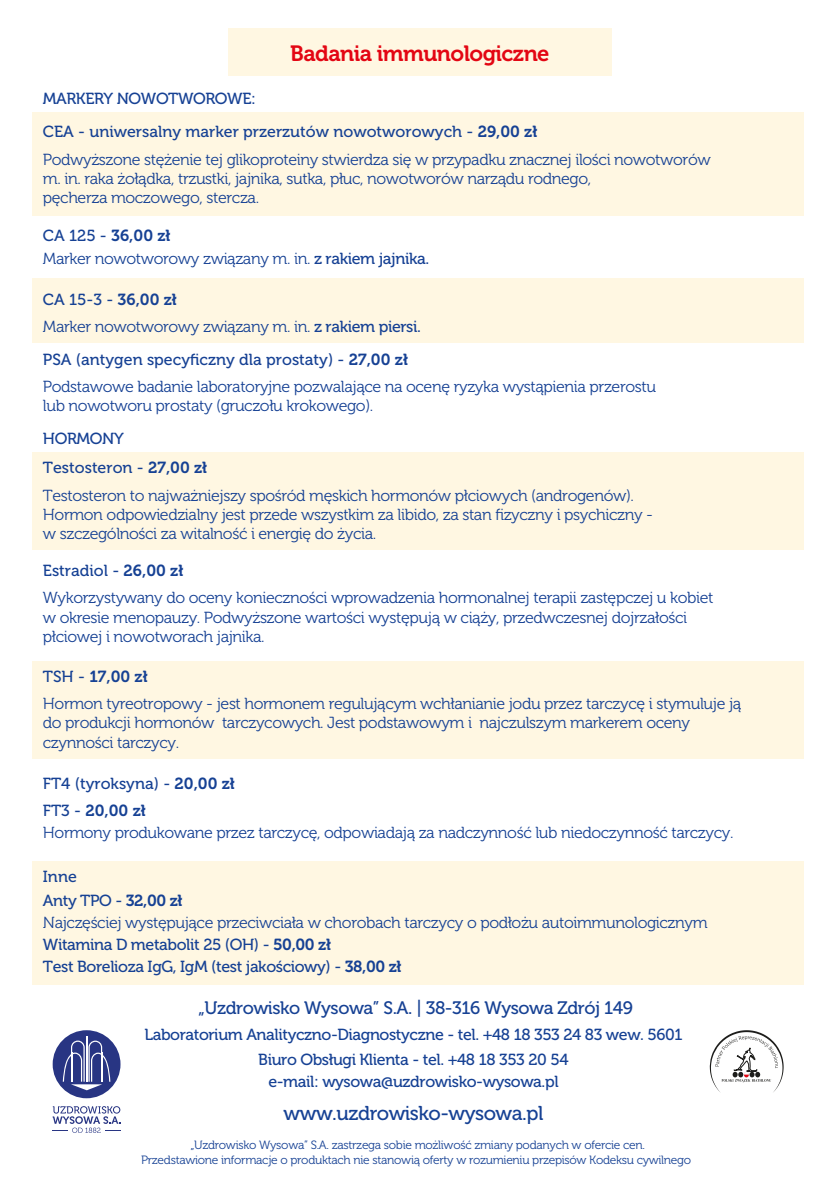
<style>
.page{position:relative;width:840px;height:1191px;background:#fff}
.page>*{position:absolute;margin:0;border:0;box-sizing:border-box;transform-origin:0 0}
.t1{font:22px "Museo 700";letter-spacing:-.025em;color:#e30613}
.t2{font:20px "Museo 500";letter-spacing:-.025em;color:#164194}
.t3{font:18px "Museo 500";letter-spacing:-.025em;color:#164194}
.t4{font:16px/19.2px "Museo 300";letter-spacing:-.025em;color:#164194}
.t5{font:16px/24.8px "Museo 500";letter-spacing:-.025em;color:#164194;text-align:center}
.t6{font:16px "Museo 500";color:#164194}
.t7{font:16px "Museo 700";color:#164194}
.t8{font:12px/14.4px "Museo 300";letter-spacing:-.025em;color:#164194;text-align:center}
.s1{font-family:"Museo 700"}
.s2{font-family:"Museo 500"}
</style>
<div class="page">
<div style="left:32px;top:113px;width:771px;height:103px;background:#fff7e2"></div>
<div style="left:228px;top:29px;width:383px;height:47px;background:#fff7e2"></div>
<div style="left:32px;top:278px;width:771px;height:65px;background:#fff7e2"></div>
<div style="left:32px;top:661px;width:771px;height:98px;background:#fff7e2"></div>
<div style="left:32px;top:452px;width:771px;height:97px;background:#fff7e2"></div>
<div style="left:32px;top:861px;width:771px;height:124px;background:#fff7e2"></div>
<svg style="left:709px;top:1030px;width:74px;height:62px"></svg>
<div style="left:53px;top:1030px;width:67px;height:68px;background:#283583;border-radius:50%"></div>
<hr style="left:86px;top:1036px;width:1px;height:45px;background:#fff">
<svg style="left:63px;top:1040px;width:47px;height:50px"></svg>
<svg style="left:53px;top:1106px;width:68px;height:27px"></svg>
<p class="t5" style="left:43px;top:86px;width:214px">MARKERY NOWOTWOROWE:</p>
<h1 class="t1" style="left:290px;top:41px;width:261px">Badania immunologiczne</h1>
<p class="t6" style="left:43px;top:123px;width:495px">CEA - uniwersalny marker przerzutów nowotworowych - <span class="s1">29,00 zł</span></p>
<p class="t4" style="left:43px;top:150px;width:669px">Podwyższone stężenie tej glikoproteiny stwierdza się w przypadku znacznej ilości nowotworów m. in. raka żołądka, trzustki, jajnika, sutka, płuc, nowotworów narządu rodnego,<br>pęcherza moczowego, stercza.</p>
<p class="t7" style="left:43px;top:226px;width:129px"><span class="s2">CA 125 -</span> 36,00 zł</p>
<p class="t4" style="left:43px;top:249px;width:387px">Marker nowotworowy związany m. in. <span class="s2">z rakiem jajnika.</span></p>
<p class="t5" style="left:43px;top:287px;width:135px">CA 15-3 - <span class="s1">36,00 zł</span></p>
<p class="t4" style="left:43px;top:317px;width:379px">Marker nowotworowy związany m. in. <span class="s2">z rakiem piersi.</span></p>
<p class="t6" style="left:43px;top:350px;width:366px">PSA (antygen specyficzny dla prostaty) - <span class="s1">27,00 zł</span></p>
<p class="t4" style="left:43px;top:377px;width:614px">Podstawowe badanie laboratoryjne pozwalające na ocenę ryzyka wystąpienia przerostu lub nowotworu prostaty (gruczołu krokowego).</p>
<p class="t5" style="left:43px;top:426px;width:82px">HORMONY</p>
<p class="t6" style="left:43px;top:459px;width:166px">Testosteron - <span class="s1">27,00 zł</span></p>
<p class="t4" style="left:43px;top:486px;width:611px">Testosteron to najważniejszy spośród męskich hormonów płciowych (androgenów).<br>Hormon odpowiedzialny jest przede wszystkim za libido, za stan fizyczny i psychiczny - w szczególności za witalność i energię do życia.</p>
<p class="t6" style="left:43px;top:562px;width:142px">Estradiol - <span class="s1">26,00 zł</span></p>
<p class="t4" style="left:43px;top:588px;width:671px">Wykorzystywany do oceny konieczności wprowadzenia hormonalnej terapii zastępczej u kobiet w okresie menopauzy. Podwyższone wartości występują w ciąży, przedwczesnej dojrzałości płciowej i nowotworach jajnika.</p>
<p class="t7" style="left:43px;top:667px;width:106px"><span class="s2">TSH -</span> 17,00 zł</p>
<p class="t4" style="left:43px;top:694px;width:699px">Hormon tyreotropowy - jest hormonem regulującym wchłanianie jodu przez tarczycę i stymuluje ją do produkcji hormonów tarczycowych. Jest podstawowym i najczulszym markerem oceny czynności tarczycy.</p>
<p class="t6" style="left:43px;top:774px;width:193px">FT4 (tyroksyna) - <span class="s1">20,00 zł</span></p>
<p class="t7" style="left:43px;top:801px;width:104px"><span class="s2">FT3 -</span> 20,00 zł</p>
<p class="t4" style="left:43px;top:823px;width:691px">Hormony produkowane przez tarczycę, odpowiadają za nadczynność lub niedoczynność tarczycy.</p>
<p class="t5" style="left:43px;top:864px;width:35px">Inne</p>
<p class="t5" style="left:43px;top:888px;width:141px">Anty TPO - <span class="s1">32,00 zł</span></p>
<p class="t4" style="left:43px;top:912px;width:666px">Najczęściej występujące przeciwciała w chorobach tarczycy o podłożu autoimmunologicznym</p>
<p class="t5" style="left:43px;top:933px;width:360px;line-height:22px;text-align:left">Witamina D metabolit 25 (OH) - <span class="s1">50,00 zł<br></span>Test Borelioza IgG, IgM (test jakościowy) - <span class="s1">38,00 zł</span></p>
<p class="t3" style="left:198px;top:998px;width:436px">„Uzdrowisko Wysowa” S.A. | 38-316 Wysowa Zdrój 149</p>
<p class="t5" style="left:144px;top:1022px;width:539px">Laboratorium Analityczno-Diagnostyczne - tel. +48 18 353 24 83 wew. 5601<br>Biuro Obsługi Klienta - tel. +48 18 353 20 54</p>
<p class="t5" style="left:268px;top:1069px;width:291px">e-mail: wysowa@uzdrowisko-wysowa.pl</p>
<p class="t2" style="left:283px;top:1102px;width:261px">www.uzdrowisko-wysowa.pl</p>
<p class="t8" style="left:141px;top:1138px;width:551px">„Uzdrowisko Wysowa” S.A. zastrzega sobie możliwość zmiany podanych w ofercie cen.<br>Przedstawione informacje o produktach nie stanowią oferty w rozumieniu przepisów Kodeksu cywilnego</p>
</div>
